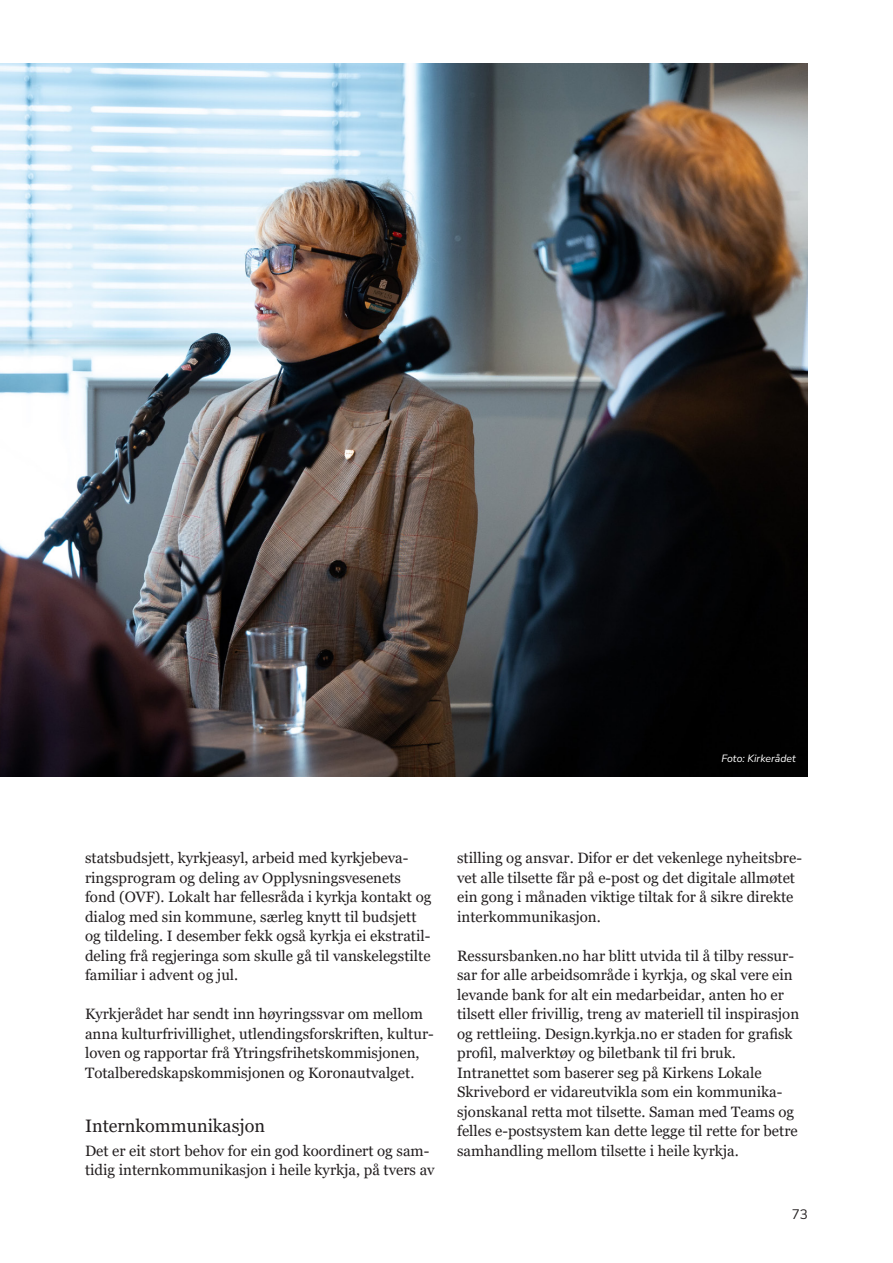
<style>
.page{position:relative;width:893px;height:1263px;background:#fff}
.page>*{position:absolute;margin:0;border:0;box-sizing:border-box;transform-origin:0 0}
.H3_underittel_Georgia{font:18px "Georgia";color:#231f20}
.Brødtekst_10pt_13_Georgia{font:15px/19.5px "Georgia";color:#231f20}
.t1{font:13.5px "Nunito Sans";color:#231f20}
.Bildetekst_kun_fotograf{font:italic 200 10.5px "Nunito Sans 12 pt";color:#fff}
</style>
<div class="page">
<img style="left:0;top:64px;width:808px;height:712px">
<p class="Bildetekst_kun_fotograf" style="left:721px;top:751px;width:76px">Foto: Kirkerådet</p>
<p class="Brødtekst_10pt_13_Georgia" style="left:85px;top:849px;width:348px">statsbudsjett, kyrkjeasyl, arbeid med kyrkjebeva&shy;ringsprogram og deling av Opplysningsvesenets fond (OVF). Lokalt har fellesråda i kyrkja kontakt og dialog med sin kommune, særleg knytt til budsjett og tildeling. I desember fekk også kyrkja ei ekstratil&shy;deling frå regjeringa som skulle gå til vanskelegstilte familiar i advent og jul.</p>
<p class="Brødtekst_10pt_13_Georgia" style="left:85px;top:1005px;width:350px">Kyrkjerådet har sendt inn høyringssvar om mellom anna kulturfrivillighet, utlendingsforskriften, kultur&shy;loven og rapportar frå Ytringsfrihetskommisjonen, Totalberedskapskommisjonen og Koronautvalget.</p>
<p class="H3_underittel_Georgia" style="left:85px;top:1115px;width:181px">Internkommunikasjon</p>
<p class="Brødtekst_10pt_13_Georgia" style="left:85px;top:1141px;width:351px">Det er eit stort behov for ein god koordinert og sam&shy;tidig internkommunikasjon i heile kyrkja, på tvers av</p>
<p class="Brødtekst_10pt_13_Georgia" style="left:457px;top:849px;width:346px">stilling og ansvar. Difor er det vekenlege nyheitsbre&shy;vet alle tilsette får på e-post og det digitale allmøtet ein gong i månaden viktige tiltak for å sikre direkte interkommunikasjon.</p>
<p class="Brødtekst_10pt_13_Georgia" style="left:457px;top:946px;width:344px">Ressursbanken.no har blitt utvida til å tilby ressur&shy;sar for alle arbeidsområde i kyrkja, og skal vere ein levande bank for alt ein medarbeidar, anten ho er tilsett eller frivillig, treng av materiell til inspirasjon og rettleiing. Design.kyrkja.no er staden for grafisk profil, malverktøy og biletbank til fri bruk.</p>
<p class="Brødtekst_10pt_13_Georgia" style="left:457px;top:1063px;width:342px">Intranettet som baserer seg på Kirkens Lokale Skrivebord er vidareutvikla som ein kommunika&shy;sjonskanal retta mot tilsette. Saman med Teams og felles e-postsystem kan dette legge til rette for betre samhandling mellom tilsette i heile kyrkja.</p>
<p class="t1" style="left:792px;top:1205px;width:18px">73</p>
</div>
